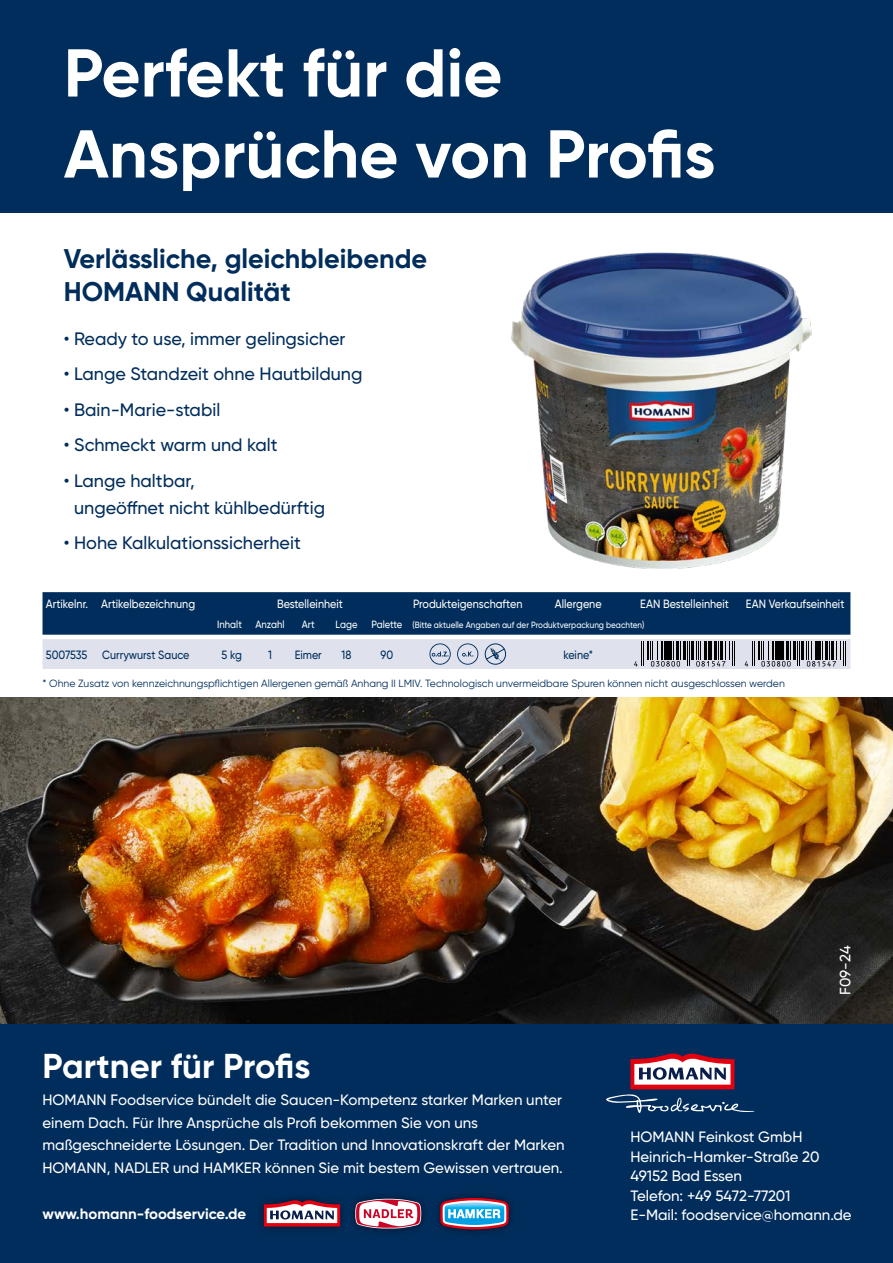
<style>
.page{position:relative;width:893px;height:1263px;background:#fff}
.page>*{position:absolute;margin:0;border:0;box-sizing:border-box;transform-origin:0 0}
.t1{font:700 67.5px/81px "Gilroy";color:#fff}
.t2{font:700 34.5px "Gilroy";color:#fff}
.t3{font:700 27px/32.4px "Gilroy";color:#002d5b}
.t4{font:500 18px/27px "Gilroy";color:#002d5b}
.t5{font:500 15px/22.5px "Gilroy";color:#fff}
.t6{font:700 15px "Gilroy";color:#fff}
.t7{font:500 12px "Gilroy";color:#fff;scale:.9 1}
.t8{font:500 12px "Gilroy";color:#002d5b;scale:.9 1}
.t9{font:10.5px "Gilroy";color:#002d5b}
.t10{font:500 10.5px "Gilroy";color:#fff;scale:.9 1}
.t11{font:500 9px "Gilroy";color:#fff;scale:.9 1}
.s1{font-size:10.5px}
</style>
<div class="page">
<div style="left:0;top:0;width:893px;height:213px;background:#002d5b"></div>
<img style="left:511px;top:252px;width:301px;height:317px">
<img style="left:0;top:697px;width:893px;height:328px">
<svg style="left:43px;top:592px;width:807px;height:77px;background:#5c7794"></svg>
<div style="left:0;top:1025px;width:893px;height:238px;background:#002d5b"></div>
<svg style="left:606px;top:1053px;width:148px;height:60px"></svg>
<div style="left:257px;top:1190px;width:259px;height:47px;background:#000;opacity:.5"></div>
<svg style="left:264px;top:1200px;width:76px;height:26px;background:#b87b8a"></svg>
<svg style="left:355px;top:1199px;width:66px;height:29px;background:#d69daa"></svg>
<svg style="left:440px;top:1198px;width:69px;height:31px;background:#7d95b5"></svg>
<h1 class="t1" style="left:64px;top:32px;width:653px">Perfekt für die<br>Ansprüche von Profis</h1>
<h3 class="t3" style="left:64px;top:242px;width:365px">Verlässliche, gleichbleibende<br>HOMANN Qualität</h3>
<p class="t4" style="left:64px;top:325px;width:283px">• Ready to use, immer gelingsicher</p>
<p class="t4" style="left:64px;top:360px;width:300px">• Lange Standzeit ohne Hautbildung</p>
<p class="t4" style="left:64px;top:396px;width:158px">• Bain-Marie-stabil</p>
<p class="t4" style="left:64px;top:431px;width:215px">• Schmeckt warm und kalt</p>
<p class="t4" style="left:74px;top:467px;width:253px;text-indent:-10px">• Lange haltbar,<br>ungeöffnet nicht kühlbedürftig</p>
<p class="t4" style="left:64px;top:529px;width:239px">• Hohe Kalkulationssicherheit</p>
<p class="t7" style="left:46px;top:596px;width:167px">Artikelnr. Artikelbezeichnung</p>
<p class="t7" style="left:277px;top:596px;width:75px">Bestelleinheit</p>
<p class="t7" style="left:413px;top:596px;width:123px">Produkteigenschaften</p>
<p class="t7" style="left:555px;top:596px;width:53px">Allergene</p>
<p class="t7" style="left:640px;top:596px;width:100px">EAN Bestelleinheit</p>
<p class="t7" style="left:746px;top:596px;width:111px">EAN Verkaufseinheit</p>
<p class="t10" style="left:217px;top:618px;width:29px">Inhalt</p>
<p class="t10" style="left:256px;top:618px;width:34px">Anzahl</p>
<p class="t10" style="left:302px;top:618px;width:16px">Art</p>
<p class="t10" style="left:336px;top:618px;width:26px">Lage</p>
<p class="t11" style="left:372px;top:619px;width:305px"><span class="s1">Palette</span> (Bitte aktuelle Angaben auf der Produktverpackung beachten)</p>
<p class="t8" style="left:46px;top:647px;width:161px">5007535 Currywurst Sauce</p>
<p class="t8" style="left:222px;top:647px;width:24px">5 kg</p>
<p class="t8" style="left:268px;top:647px;width:6px">1</p>
<p class="t8" style="left:295px;top:647px;width:32px">Eimer</p>
<p class="t8" style="left:342px;top:647px;width:12px">18</p>
<p class="t8" style="left:381px;top:647px;width:16px">90</p>
<p class="t8" style="left:563px;top:647px;width:35px">keine*</p>
<p class="t9" style="left:43px;top:677px;width:744px">* Ohne Zusatz von kennzeichnungspflichtigen Allergenen gemäß Anhang II LMIV. Technologisch unvermeidbare Spuren können nicht ausgeschlossen werden</p>
<h2 class="t2" style="left:43px;top:1044px;width:269px">Partner für Profis</h2>
<p class="t5" style="left:43px;top:1089px;width:524px">HOMANN Foodservice bündelt die Saucen-Kompetenz starker Marken unter einem Dach. Für Ihre Ansprüche als Profi bekommen Sie von uns maßgeschneiderte Lösungen. Der Tradition und Innovationskraft der Marken HOMANN, NADLER und HAMKER können Sie mit bestem Gewissen vertrauen.</p>
<p class="t5" style="left:834px;top:995px;width:51px;rotate:-90deg">F09-24</p>
<p class="t5" style="left:630px;top:1127px;width:191px;line-height:19.5px">HOMANN Feinkost GmbH<br>Heinrich-Hamker-Straße 20<br>49152 Bad Essen<br>Telefon: +49 5472-77201</p>
<p class="t6" style="left:43px;top:1204px;width:205px">www.homann-foodservice.de</p>
<p class="t5" style="left:630px;top:1204px;width:223px">E-Mail: foodservice@homann.de</p>
</div>
